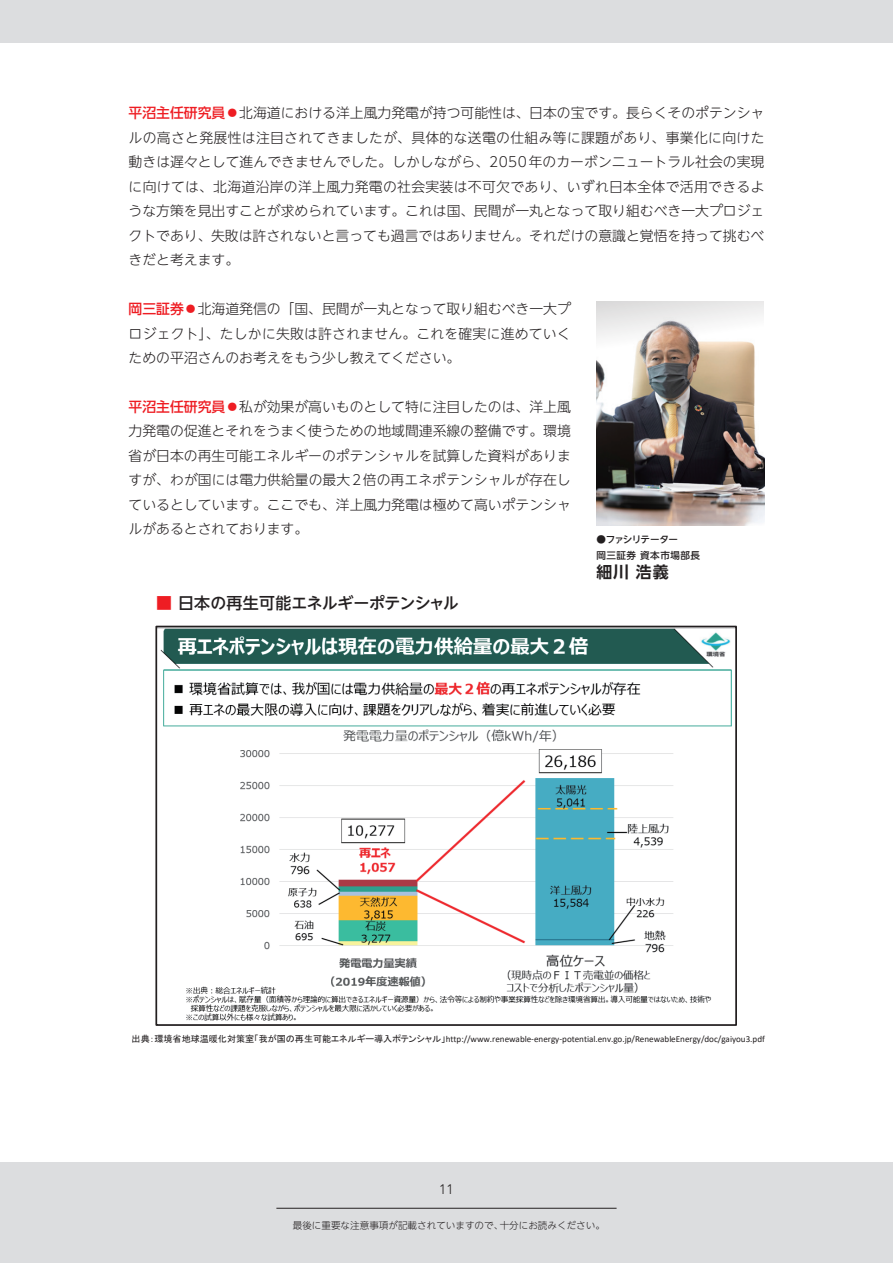
<style>
.page{position:relative;width:893px;height:1263px;background:#fff}
.page>*{position:absolute;margin:0;border:0;box-sizing:border-box;transform-origin:0 0}
.t1{font:24.15px "MS P Gothic";color:#231f20}
.t2{font:500 15.9px "UD Shin Go NT Pro";letter-spacing:-.01em;color:#231f20}
.t3{font:700 15.9px "UD Shin Go NT Pro De";color:#231f20}
.t4{font:300 13.8px/24.5px "UD Shin Go NT Pro";color:#231f20;text-align:justify}
.t5{font:300 13.8px "Avenir";color:#231f20}
.t6{font:300 9.6px "UD Shin Go NT Pro";color:#231f20}
.t7{font:500 9.6px/15.9px "UD Shin Go NT Pro";letter-spacing:.05em;color:#231f20}
.t8{font:9.15px "Calibri";color:#231f20}
.s1{font-family:"UD Shin Go Pro";font-weight:500;color:#ee1d23}
.s2{font-family:"UD Shin Go Pro";font-weight:400;color:#ee1d23}
.s3{font-weight:500;color:#ee1d23}
.s4{font-weight:400;color:#ee1d23}
.s5{color:#ee1d23}
.s6{font-family:"MS P Gothic"}
</style>
<div class="page">
<div style="left:0;top:0;width:893px;height:43px;background:#dcdddf"></div>
<div style="left:0;top:1162px;width:893px;height:101px;background:#dcdddf"></div>
<hr style="left:276px;top:1208px;width:341px;height:1px;background:#231f20">
<img style="left:160px;top:629px;width:572px;height:392px">
<div style="left:155px;top:626px;width:582px;height:400px;border:2px solid #231f20"></div>
<img style="left:596px;top:375px;width:168px;height:151px">
<svg style="left:596px;top:302px;width:168px;height:73px"></svg>
<div style="left:714px;top:1000px;width:16px;height:18px;background:#fff"></div>
<p class="t4" style="left:129px;top:101px;width:637px"><span class="s1">平沼主任研究員</span><span class="s2">◦</span>北海道における洋上風力発電が持つ可能性は、日本の宝です。長らくそのポテンシャルの高さと発展性は注目されてきましたが、具体的な送電の仕組み等に課題があり、事業化に向けた動きは遅々として進んできませんでした。しかしながら、2050年のカーボンニュートラル社会の実現に向けては、北海道沿岸の洋上風力発電の社会実装は不可欠であり、いずれ日本全体で活用できるような方策を見出すことが求められています。これは国、民間が一丸となって取り組むべき一大プロジェクトであり、失敗は許されないと言っても過言ではありません。それだけの意識と覚悟を持って挑むべきだと考えます。</p>
<p class="t4" style="left:129px;top:296px;width:444px"><span class="s3">岡三証券</span><span class="s2">◦</span>北海道発信の「国、民間が一丸となって取り組むべき一大プロジェクト」、たしかに失敗は許されません。これを確実に進めていくための平沼さんのお考えをもう少し教えてください。</p>
<p class="t4" style="left:129px;top:394px;width:444px"><span class="s3">平沼主任研究員</span><span class="s4">◦</span>私が効果が高いものとして特に注目したのは、洋上風力発電の促進とそれをうまく使うための地域間連系線の整備です。環境省が日本の再生可能エネルギーのポテンシャルを試算した資料がありますが、わが国には電力供給量の最大2倍の再エネポテンシャルが存在しているとしています。ここでも、洋上風力発電は極めて高いポテンシャルがあるとされております。</p>
<p class="t7" style="left:596px;top:531px;width:105px">●ファシリテーター<br>岡三証券 資本市場部長</p>
<p class="t3" style="left:596px;top:559px;width:74px">細川 浩義</p>
<h1 class="t1" style="left:228px;top:589px;width:415px">日本の再生可能エネルギーポテンシャル</h1>
<p class="t2" style="left:156px;top:590px;width:304px"><span class="s5">■</span> 日本の再生可能エネルギーポテンシャル</p>
<p class="t8" style="left:132px;top:1032px;width:635px"><span class="s6">出典：環境省地球温暖化対策室「我が国の再生可能エネルギー導入ポテンシャル」</span>http://www.renewable-energy-potential.env.go.jp/RenewableEnergy/doc/gaiyou3.pdf</p>
<p class="t5" style="left:439px;top:1181px;width:16px">11</p>
<p class="t6" style="left:293px;top:1217px;width:314px">最後に重要な注意事項が記載されていますので、十分にお読みください。</p>
</div>
